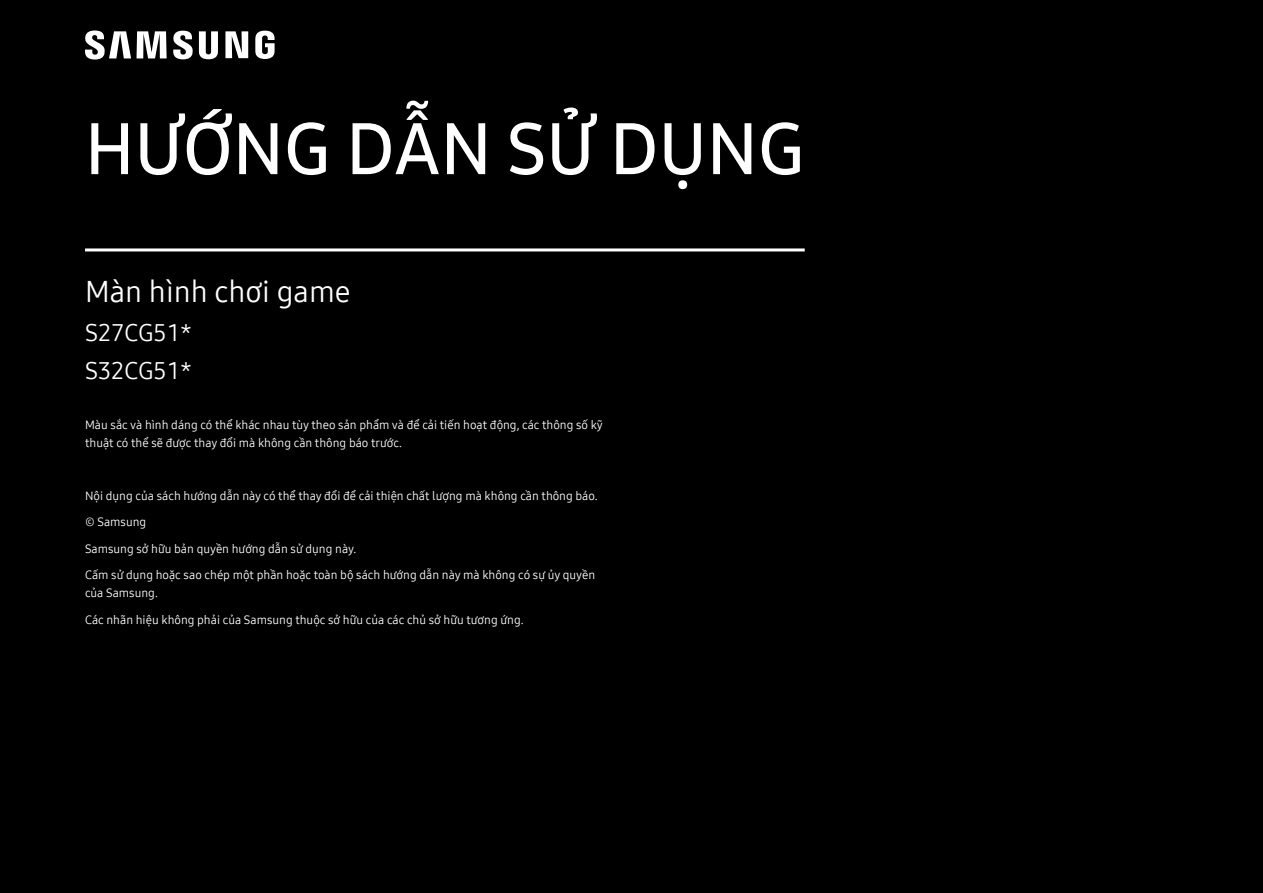
<style>
.page{position:relative;width:1263px;height:893px;background:#000}
.page>*{position:absolute;margin:0;border:0;box-sizing:border-box;transform-origin:0 0}
.t1{font:72px "Samsung One UI 600";color:#fff}
.t2{font:30px "Samsung One UI 400";color:#fff}
.t3{font:24px "Samsung One UI 400";color:#fff}
.t4{font:12px/18px "Samsung One UI 400";color:#fff}
</style>
<div class="page">
<hr style="left:85px;top:248px;width:720px;height:3px;background:#fff">
<svg style="left:85px;top:31px;width:190px;height:29px"></svg>
<p class="t1" style="left:85px;top:101px;width:721px">HƯỚNG DẪN SỬ DỤNG</p>
<p class="t2" style="left:85px;top:271px;width:267px">Màn hình chơi game</p>
<p class="t3" style="left:85px;top:317px;width:109px">S27CG51*</p>
<p class="t3" style="left:85px;top:354px;width:109px">S32CG51*</p>
<p class="t4" style="left:85px;top:415px;width:519px">Mà u sắc và hì nh dáng có thể khác nhau tùy theo sản phẩm và để cải tiến hoạt động, các thông số kỹ thuật có thể sẽ được thay đổi mà không cần thông báo trước.</p>
<p class="t4" style="left:85px;top:486px;width:514px">Nội dụng của sách hướng dẫn này có thể thay đổi để cải thiện chất lượng mà không cần thông báo.</p>
<p class="t4" style="left:85px;top:513px;width:63px">© Samsung</p>
<p class="t4" style="left:85px;top:539px;width:273px">Samsung sở hữu bản quyền hướng dẫn sử dụng này.</p>
<p class="t4" style="left:85px;top:566px;width:512px">Cấm sử dụng hoặc sao chép một phần hoặc toà n bộ sách hướng dẫn này mà không có sự ủy quyền của Samsung.</p>
<p class="t4" style="left:85px;top:610px;width:440px">Các nhãn hiệu không phải của Samsung thuộc sở hữu của các chủ sở hữu tương ứng.</p>
</div>
